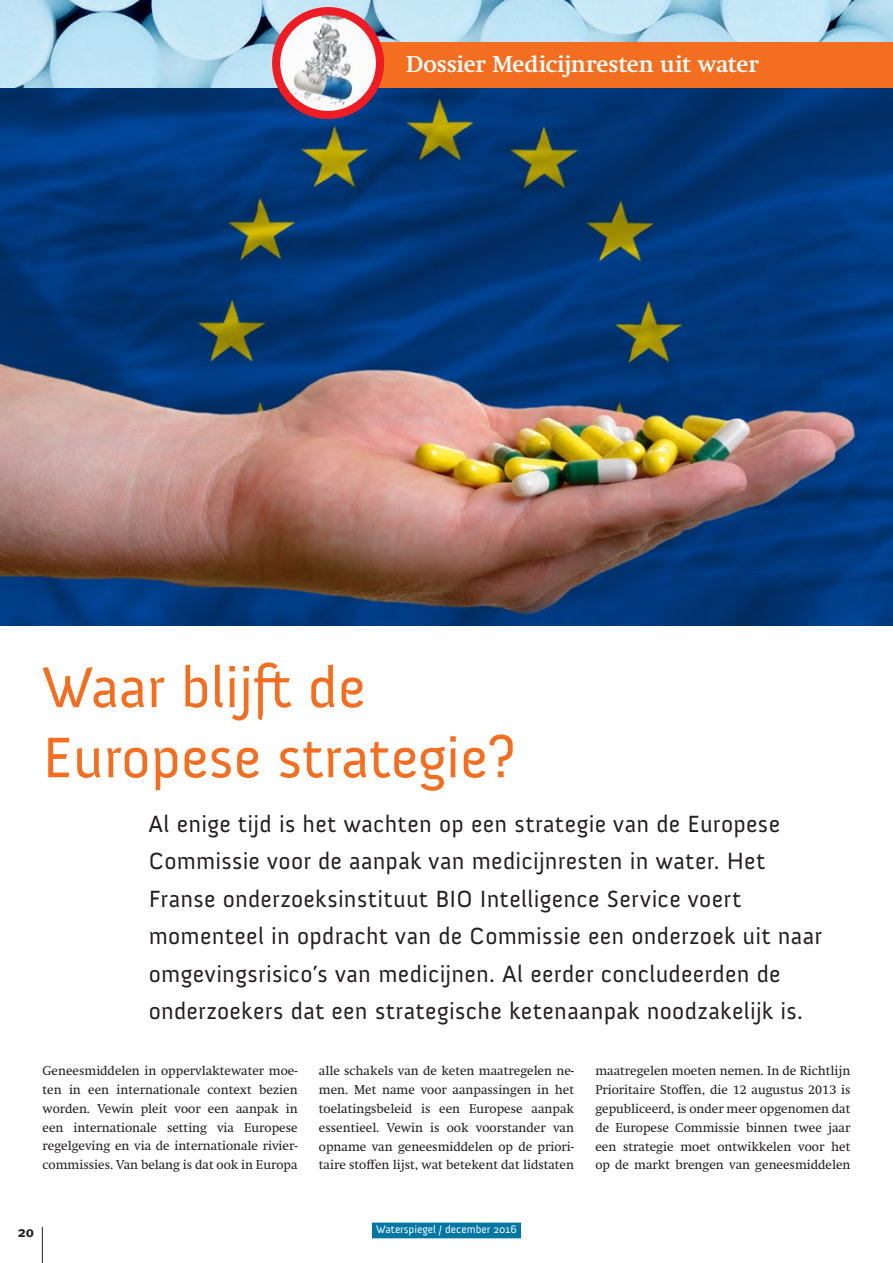
<style>
.page{position:relative;width:893px;height:1263px;background:#fff}
.page>*{position:absolute;margin:0;border:0;box-sizing:border-box;transform-origin:0 0}
.t1{font:58.5px/70.2px "Anivers";color:#f36e21}
.t2{font:24px/37.5px "Anivers";letter-spacing:.015em;color:#231f20}
.t3{font:700 22.5px "Swift";letter-spacing:-.005em;color:#fff}
.t4{font:700 15px "Meta Plus";color:#231f20}
.t5{font:12.75px/18.8px "Swift";color:#231f20;text-align:justify}
.t6{font:11.25px "Anivers";color:#fff}
</style>
<div class="page">
<hr style="left:42px;top:1227px;width:1px;height:36px;background:#231f20">
<div style="left:372px;top:1222px;width:149px;height:16px;background:#0076a3"></div>
<img style="left:0;top:87px;width:893px;height:538px">
<img style="left:0;top:0;width:893px;height:87px">
<div style="left:287px;top:43px;width:606px;height:45px;background:#f36e21"></div>
<img style="left:276px;top:11px;width:95px;height:102px">
<div style="left:272px;top:7px;width:112px;height:112px;border:8px solid #ee1d23;border-radius:50%"></div>
<h3 class="t3" style="left:406px;top:51px;width:354px">Dossier Medicijnresten uit water</h3>
<h1 class="t1" style="left:43px;top:653px;width:475px">Waar blijft de<br>Europese strategie?</h1>
<p class="t2" style="left:149px;top:805px;width:674px">Al enige tijd is het wachten op een strategie van de Europese Commissie voor de aanpak van medicijnresten in water. Het Franse onderzoeksinstituut BIO Intelligence Service voert momenteel in opdracht van de Commissie een onderzoek uit naar omgevingsrisico’s van medicijnen. Al eerder concludeerden de onderzoekers dat een strategische ketenaanpak noodzakelijk is.</p>
<p class="t5" style="left:43px;top:1062px;width:257px">Geneesmiddelen in oppervlaktewater moe&shy;ten in een internationale context bezien worden. Vewin pleit voor een aanpak in een internationale setting via Europese regelgeving en via de internationale rivier&shy;commissies. Van belang is dat ook in Europa</p>
<p class="t5" style="left:319px;top:1062px;width:257px">alle schakels van de keten maatregelen ne&shy;men. Met name voor aanpassingen in het toelatingsbeleid is een Europese aanpak essentieel. Vewin is ook voorstander van opname van geneesmiddelen op de priori&shy;taire stoffen lijst, wat betekent dat lidstaten</p>
<p class="t5" style="left:595px;top:1062px;width:257px">maatregelen moeten nemen. In de Richtlijn Prioritaire Stoffen, die 12 augustus 2013 is gepubliceerd, is onder meer opgenomen dat de Europese Commissie binnen twee jaar een strategie moet ontwikkelen voor het op de markt brengen van geneesmiddelen</p>
<p class="t4" style="left:18px;top:1223px;width:18px">20</p>
<p class="t6" style="left:376px;top:1223px;width:142px">Waterspiegel / december 2016</p>
</div>
